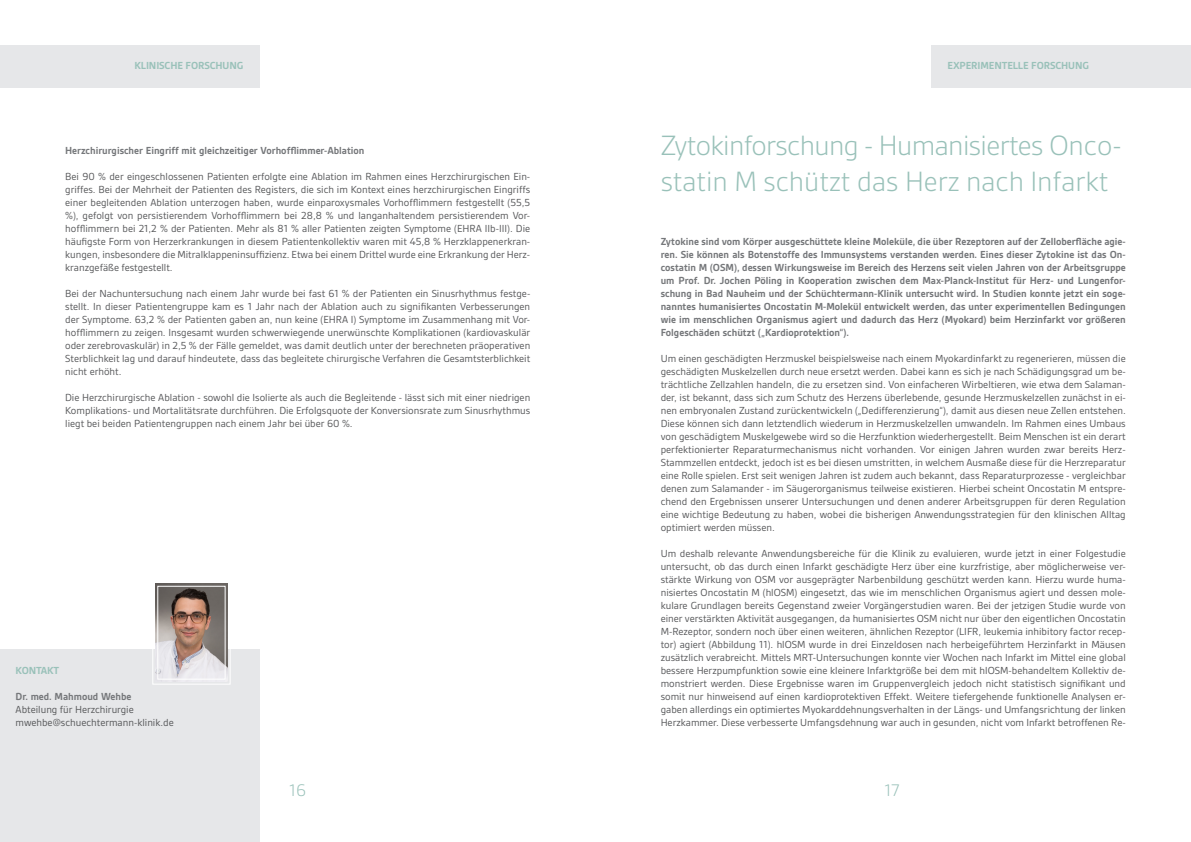
<style>
.page{position:relative;width:1191px;height:842px;background:#fff}
.page>*{position:absolute;margin:0;border:0;box-sizing:border-box;transform-origin:0 0}
.t1{font:300 30px/36px "Gesta";letter-spacing:-.005em;color:#99c1b9}
.t2{font:300 18px "Gesta";color:#99c1b9}
.t3{font:11px/13px "Gesta";color:#57585a;text-align:justify}
.t4{font:700 11px/13px "Gesta";color:#76787b;text-align:justify}
.t5{font:700 11px "Gesta";letter-spacing:-.01em;color:#99c1b9}
</style>
<div class="page">
<div style="left:0;top:650px;width:259px;height:192px;background:#e6e7e9"></div>
<svg style="left:152px;top:583px;width:79px;height:102px"></svg>
<div style="left:157px;top:586px;width:69px;height:94px;border:1px solid #fff"></div>
<div style="left:0;top:46px;width:259px;height:42px;background:#e6e7e9"></div>
<div style="left:932px;top:46px;width:259px;height:42px;background:#e6e7e9"></div>
<p class="t5" style="left:134px;top:60px;width:110px">KLINISCHE FORSCHUNG</p>
<p class="t4" style="left:65px;top:143px;width:301px">Herzchirurgischer Eingriff mit gleichzeitiger Vorhofflimmer-Ablation</p>
<p class="t3" style="left:65px;top:169px;width:466px">Bei 90 % der eingeschlossenen Patienten erfolgte eine Ablation im Rahmen eines Herzchirurgischen Ein&shy;griffes. Bei der Mehrheit der Patienten des Registers, die sich im Kontext eines herzchirurgischen Eingriffs einer begleitenden Ablation unterzogen haben, wurde einparoxysmales Vorhofflimmern festgestellt (55,5 %), gefolgt von persistierendem Vorhofflimmern bei 28,8 % und langanhaltendem persistierendem Vor&shy;hofflimmern bei 21,2 % der Patienten. Mehr als 81 % aller Patienten zeigten Symptome (EHRA IIb-III). Die häufigste Form von Herzerkrankungen in diesem Patientenkollektiv waren mit 45,8 % Herzklappenerkran&shy;kungen, insbesondere die Mitralklappeninsuffizienz. Etwa bei einem Drittel wurde eine Erkrankung der Herz&shy;kranzgefäße festgestellt.</p>
<p class="t3" style="left:65px;top:286px;width:466px">Bei der Nachuntersuchung nach einem Jahr wurde bei fast 61 % der Patienten ein Sinusrhythmus festge&shy;stellt. In dieser Patientengruppe kam es 1 Jahr nach der Ablation auch zu signifikanten Verbesserungen der Symptome. 63,2 % der Patienten gaben an, nun keine (EHRA I) Symptome im Zusammenhang mit Vor&shy;hofflimmern zu zeigen. Insgesamt wurden schwerwiegende unerwünschte Komplikationen (kardiovaskulär oder zerebrovaskulär) in 2,5 % der Fälle gemeldet, was damit deutlich unter der berechneten präoperativen Sterblichkeit lag und darauf hindeutete, dass das begleitete chirurgische Verfahren die Gesamtsterblichkeit nicht erhöht.</p>
<p class="t3" style="left:65px;top:390px;width:466px">Die Herzchirurgische Ablation - sowohl die Isolierte als auch die Begleitende - lässt sich mit einer niedrigen Komplikations- und Mortalitätsrate durchführen. Die Erfolgsquote der Konversionsrate zum Sinusrhythmus liegt bei beiden Patientengruppen nach einem Jahr bei über 60 %.</p>
<p class="t5" style="left:16px;top:664px;width:45px">KONTAKT</p>
<p class="t4" style="left:16px;top:689px;width:117px">Dr. med. Mahmoud Wehbe</p>
<p class="t3" style="left:16px;top:702px;width:160px">Abteilung für Herzchirurgie mwehbe@schuechtermann-klinik.de</p>
<p class="t5" style="left:947px;top:60px;width:143px">EXPERIMENTELLE FORSCHUNG</p>
<h1 class="t1" style="left:660px;top:127px;width:462px">Zytokinforschung - Humanisiertes Onco&shy;statin M schützt das Herz nach Infarkt</h1>
<p class="t4" style="left:660px;top:234px;width:466px">Zytokine sind vom Körper ausgeschüttete kleine Moleküle, die über Rezeptoren auf der Zelloberfläche agie&shy;ren. Sie können als Botenstoffe des Immunsystems verstanden werden. Eines dieser Zytokine ist das On&shy;costatin M (OSM), dessen Wirkungsweise im Bereich des Herzens seit vielen Jahren von der Arbeitsgruppe um Prof. Dr. Jochen Pöling in Kooperation zwischen dem Max-Planck-Institut für Herz- und Lungenfor&shy;schung in Bad Nauheim und der Schüchtermann-Klinik untersucht wird. In Studien konnte jetzt ein soge&shy;nanntes humanisiertes Oncostatin M-Molekül entwickelt werden, das unter experimentellen Bedingungen wie im menschlichen Organismus agiert und dadurch das Herz (Myokard) beim Herzinfarkt vor größeren Folgeschäden schützt („Kardioprotektion“).</p>
<p class="t3" style="left:660px;top:351px;width:466px">Um einen geschädigten Herzmuskel beispielsweise nach einem Myokardinfarkt zu regenerieren, müssen die geschädigten Muskelzellen durch neue ersetzt werden. Dabei kann es sich je nach Schädigungsgrad um be&shy;trächtliche Zellzahlen handeln, die zu ersetzen sind. Von einfacheren Wirbeltieren, wie etwa dem Salaman&shy;der, ist bekannt, dass sich zum Schutz des Herzens überlebende, gesunde Herzmuskelzellen zunächst in ei&shy;nen embryonalen Zustand zurückentwickeln („Dedifferenzierung“), damit aus diesen neue Zellen entstehen.<br>Diese können sich dann letztendlich wiederum in Herzmuskelzellen umwandeln. Im Rahmen eines Umbaus von geschädigtem Muskelgewebe wird so die Herzfunktion wiederhergestellt. Beim Menschen ist ein derart perfektionierter Reparaturmechanismus nicht vorhanden. Vor einigen Jahren wurden zwar bereits Herz-Stammzellen entdeckt, jedoch ist es bei diesen umstritten, in welchem Ausmaße diese für die Herzreparatur eine Rolle spielen. Erst seit wenigen Jahren ist zudem auch bekannt, dass Reparaturprozesse - vergleichbar denen zum Salamander - im Säugerorganismus teilweise existieren. Hierbei scheint Oncostatin M entspre&shy;chend den Ergebnissen unserer Untersuchungen und denen anderer Arbeitsgruppen für deren Regulation eine wichtige Bedeutung zu haben, wobei die bisherigen Anwendungsstrategien für den klinischen Alltag optimiert werden müssen.</p>
<p class="t3" style="left:660px;top:546px;width:466px">Um deshalb relevante Anwendungsbereiche für die Klinik zu evaluieren, wurde jetzt in einer Folgestudie untersucht, ob das durch einen Infarkt geschädigte Herz über eine kurzfristige, aber möglicherweise ver&shy;stärkte Wirkung von OSM vor ausgeprägter Narbenbildung geschützt werden kann. Hierzu wurde huma&shy;nisiertes Oncostatin M (hlOSM) eingesetzt, das wie im menschlichen Organismus agiert und dessen mole&shy;kulare Grundlagen bereits Gegenstand zweier Vorgängerstudien waren. Bei der jetzigen Studie wurde von einer verstärkten Aktivität ausgegangen, da humanisiertes OSM nicht nur über den eigentlichen Oncostatin M-Rezeptor, sondern noch über einen weiteren, ähnlichen Rezeptor (LIFR, leukemia inhibitory factor recep&shy;tor) agiert (Abbildung 11). hlOSM wurde in drei Einzeldosen nach herbeigeführtem Herzinfarkt in Mäusen zusätzlich verabreicht. Mittels MRT-Untersuchungen konnte vier Wochen nach Infarkt im Mittel eine global bessere Herzpumpfunktion sowie eine kleinere Infarktgröße bei dem mit hlOSM-behandeltem Kollektiv de&shy;monstriert werden. Diese Ergebnisse waren im Gruppenvergleich jedoch nicht statistisch signifikant und somit nur hinweisend auf einen kardioprotektiven Effekt. Weitere tiefergehende funktionelle Analysen er&shy;gaben allerdings ein optimiertes Myokarddehnungsverhalten in der Längs- und Umfangsrichtung der linken Herzkammer. Diese verbesserte Umfangsdehnung war auch in gesunden, nicht vom Infarkt betroffenen Re-</p>
<h2 class="t2" style="left:289px;top:780px;width:18px">16</h2>
<h2 class="t2" style="left:884px;top:780px;width:16px">17</h2>
</div>
